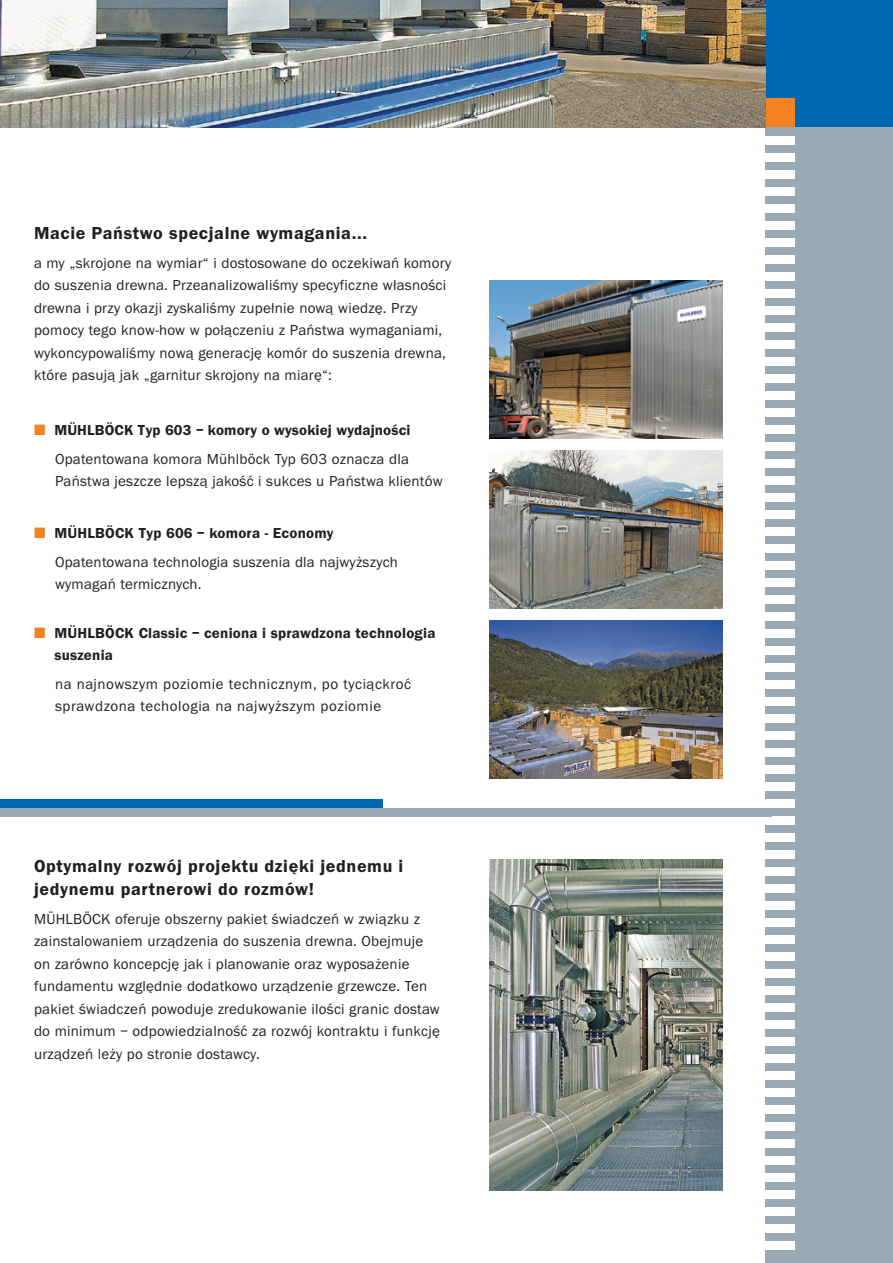
<style>
.page{position:relative;width:893px;height:1263px;background:#fff}
.page>*{position:absolute;margin:0;border:0;box-sizing:border-box;transform-origin:0 0}
.t1{font:600 18px/22.5px "Franklin Gothic CEEF";letter-spacing:.035em;color:#231f20}
.t2{font:15px/22.5px "Franklin Gothic CEEF";letter-spacing:.015em;color:#231f20}
.t3{font:600 15px "Franklin Gothic CEEF";letter-spacing:.015em;color:#231f20}
.t4{font:15px/22.5px "Franklin Gothic CEEF";letter-spacing:.035em;color:#231f20}
.s1{color:#f58220}
.s2{font-weight:600}
</style>
<div class="page">
<div style="left:765px;top:0;width:128px;height:128px;background:#0166b3"></div>
<div style="left:765px;top:98px;width:30px;height:30px;background:#f58220"></div>
<div style="left:765px;top:128px;width:128px;height:1135px;background:#9aaab4"></div>
<div style="left:765px;top:136px;width:30px;height:9px;background:#fff"></div>
<div style="left:765px;top:153px;width:30px;height:9px;background:#fff"></div>
<div style="left:765px;top:170px;width:30px;height:9px;background:#fff"></div>
<div style="left:765px;top:187px;width:30px;height:9px;background:#fff"></div>
<div style="left:765px;top:204px;width:30px;height:9px;background:#fff"></div>
<div style="left:765px;top:221px;width:30px;height:9px;background:#fff"></div>
<div style="left:765px;top:238px;width:30px;height:9px;background:#fff"></div>
<div style="left:765px;top:255px;width:30px;height:9px;background:#fff"></div>
<div style="left:765px;top:272px;width:30px;height:9px;background:#fff"></div>
<div style="left:765px;top:289px;width:30px;height:9px;background:#fff"></div>
<div style="left:765px;top:306px;width:30px;height:9px;background:#fff"></div>
<div style="left:765px;top:323px;width:30px;height:9px;background:#fff"></div>
<div style="left:765px;top:340px;width:30px;height:9px;background:#fff"></div>
<div style="left:765px;top:357px;width:30px;height:9px;background:#fff"></div>
<div style="left:765px;top:374px;width:30px;height:9px;background:#fff"></div>
<div style="left:765px;top:391px;width:30px;height:9px;background:#fff"></div>
<div style="left:765px;top:408px;width:30px;height:9px;background:#fff"></div>
<div style="left:765px;top:425px;width:30px;height:9px;background:#fff"></div>
<div style="left:765px;top:442px;width:30px;height:9px;background:#fff"></div>
<div style="left:765px;top:459px;width:30px;height:9px;background:#fff"></div>
<div style="left:765px;top:476px;width:30px;height:9px;background:#fff"></div>
<div style="left:765px;top:493px;width:30px;height:9px;background:#fff"></div>
<div style="left:765px;top:510px;width:30px;height:9px;background:#fff"></div>
<div style="left:765px;top:527px;width:30px;height:9px;background:#fff"></div>
<div style="left:765px;top:544px;width:30px;height:9px;background:#fff"></div>
<div style="left:765px;top:561px;width:30px;height:9px;background:#fff"></div>
<div style="left:765px;top:578px;width:30px;height:9px;background:#fff"></div>
<div style="left:765px;top:595px;width:30px;height:9px;background:#fff"></div>
<div style="left:765px;top:612px;width:30px;height:9px;background:#fff"></div>
<div style="left:765px;top:629px;width:30px;height:9px;background:#fff"></div>
<div style="left:765px;top:646px;width:30px;height:9px;background:#fff"></div>
<div style="left:765px;top:663px;width:30px;height:9px;background:#fff"></div>
<div style="left:765px;top:680px;width:30px;height:9px;background:#fff"></div>
<div style="left:765px;top:697px;width:30px;height:9px;background:#fff"></div>
<div style="left:765px;top:714px;width:30px;height:9px;background:#fff"></div>
<div style="left:765px;top:731px;width:30px;height:9px;background:#fff"></div>
<div style="left:765px;top:748px;width:30px;height:9px;background:#fff"></div>
<div style="left:765px;top:765px;width:30px;height:9px;background:#fff"></div>
<div style="left:765px;top:782px;width:30px;height:9px;background:#fff"></div>
<div style="left:765px;top:799px;width:30px;height:9px;background:#fff"></div>
<div style="left:765px;top:816px;width:30px;height:9px;background:#fff"></div>
<div style="left:765px;top:833px;width:30px;height:9px;background:#fff"></div>
<div style="left:765px;top:850px;width:30px;height:9px;background:#fff"></div>
<div style="left:765px;top:867px;width:30px;height:9px;background:#fff"></div>
<div style="left:765px;top:884px;width:30px;height:9px;background:#fff"></div>
<div style="left:765px;top:901px;width:30px;height:9px;background:#fff"></div>
<div style="left:765px;top:918px;width:30px;height:9px;background:#fff"></div>
<div style="left:765px;top:935px;width:30px;height:9px;background:#fff"></div>
<div style="left:765px;top:952px;width:30px;height:9px;background:#fff"></div>
<div style="left:765px;top:969px;width:30px;height:9px;background:#fff"></div>
<div style="left:765px;top:986px;width:30px;height:9px;background:#fff"></div>
<div style="left:765px;top:1003px;width:30px;height:9px;background:#fff"></div>
<div style="left:765px;top:1020px;width:30px;height:9px;background:#fff"></div>
<div style="left:765px;top:1037px;width:30px;height:9px;background:#fff"></div>
<div style="left:765px;top:1054px;width:30px;height:9px;background:#fff"></div>
<div style="left:765px;top:1071px;width:30px;height:9px;background:#fff"></div>
<div style="left:765px;top:1089px;width:30px;height:8px;background:#fff"></div>
<div style="left:765px;top:1106px;width:30px;height:8px;background:#fff"></div>
<div style="left:765px;top:1123px;width:30px;height:8px;background:#fff"></div>
<div style="left:765px;top:1140px;width:30px;height:8px;background:#fff"></div>
<div style="left:765px;top:1157px;width:30px;height:8px;background:#fff"></div>
<div style="left:765px;top:1174px;width:30px;height:8px;background:#fff"></div>
<div style="left:765px;top:1191px;width:30px;height:8px;background:#fff"></div>
<div style="left:765px;top:1208px;width:30px;height:8px;background:#fff"></div>
<div style="left:765px;top:1225px;width:30px;height:8px;background:#fff"></div>
<div style="left:765px;top:1242px;width:30px;height:8px;background:#fff"></div>
<img style="left:0;top:0;width:765px;height:128px">
<div style="left:0;top:808px;width:771px;height:8px;background:#9aaab4"></div>
<div style="left:0;top:799px;width:383px;height:9px;background:#0166b3"></div>
<img style="left:489px;top:281px;width:234px;height:157px">
<img style="left:489px;top:451px;width:234px;height:157px">
<img style="left:489px;top:621px;width:234px;height:157px">
<img style="left:489px;top:859px;width:234px;height:332px">
<p class="t1" style="left:34px;top:222px;width:335px">Macie Państwo specjalne wymagania...</p>
<p class="t2" style="left:34px;top:252px;width:419px">a my „skrojone na wymiar“ i dostosowane do oczekiwań komory do suszenia drewna. Przeanalizowaliśmy specyficzne własności drewna i przy okazji zyskaliśmy zupełnie nową wiedzę. Przy pomocy tego know-how w połączeniu z Państwa wymaganiami, wykoncypowaliśmy nową generację komór do suszenia drewna, które pasują jak „garnitur skrojony na miarę“:</p>
<p class="t2" style="left:34px;top:416px;width:378px;line-height:28.8px;text-align:right"><span class="s1">■</span> <span class="s2">MÜHLBÖCK Typ 603 – komory o wysokiej wydajności<br></span>Opatentowana komora Mühlböck Typ 603 oznacza dla</p>
<p class="t2" style="left:55px;top:470px;width:389px">Państwa jeszcze lepszą jakość i sukces u Państwa klientów</p>
<p class="t3" style="left:34px;top:524px;width:44px"><span class="s1">■</span> Mühlböck</p>
<p class="t3" style="left:139px;top:524px;width:196px">Typ 606 – komora - Economy</p>
<p class="t2" style="left:55px;top:551px;width:344px">Opatentowana technologia suszenia dla najwyższych wymagań termicznych.</p>
<p class="t3" style="left:34px;top:624px;width:44px"><span class="s1">■</span> Mühlböck</p>
<p class="t3" style="left:139px;top:624px;width:298px">Classic – ceniona i sprawdzona technologia</p>
<p class="t3" style="left:54px;top:646px;width:60px">suszenia</p>
<p class="t4" style="left:55px;top:673px;width:357px">na najnowszym poziomie technicznym, po tyciąckroć sprawdzona techologia na najwyższym poziomie</p>
<p class="t1" style="left:34px;top:855px;width:371px">Optymalny rozwój projektu dzięki jednemu i jedynemu partnerowi do rozmów!</p>
<p class="t2" style="left:34px;top:908px;width:407px">MÜHLBÖCK oferuje obszerny pakiet świadczeń w związku z zainstalowaniem urządzenia do suszenia drewna. Obejmuje on zarówno koncepcję jak i planowanie oraz wyposażenie fundamentu względnie dodatkowo urządzenie grzewcze. Ten pakiet świadczeń powoduje zredukowanie ilości granic dostaw do minimum – odpowiedzialność za rozwój kontraktu i funkcję urządzeń leży po stronie dostawcy.</p>
</div>
